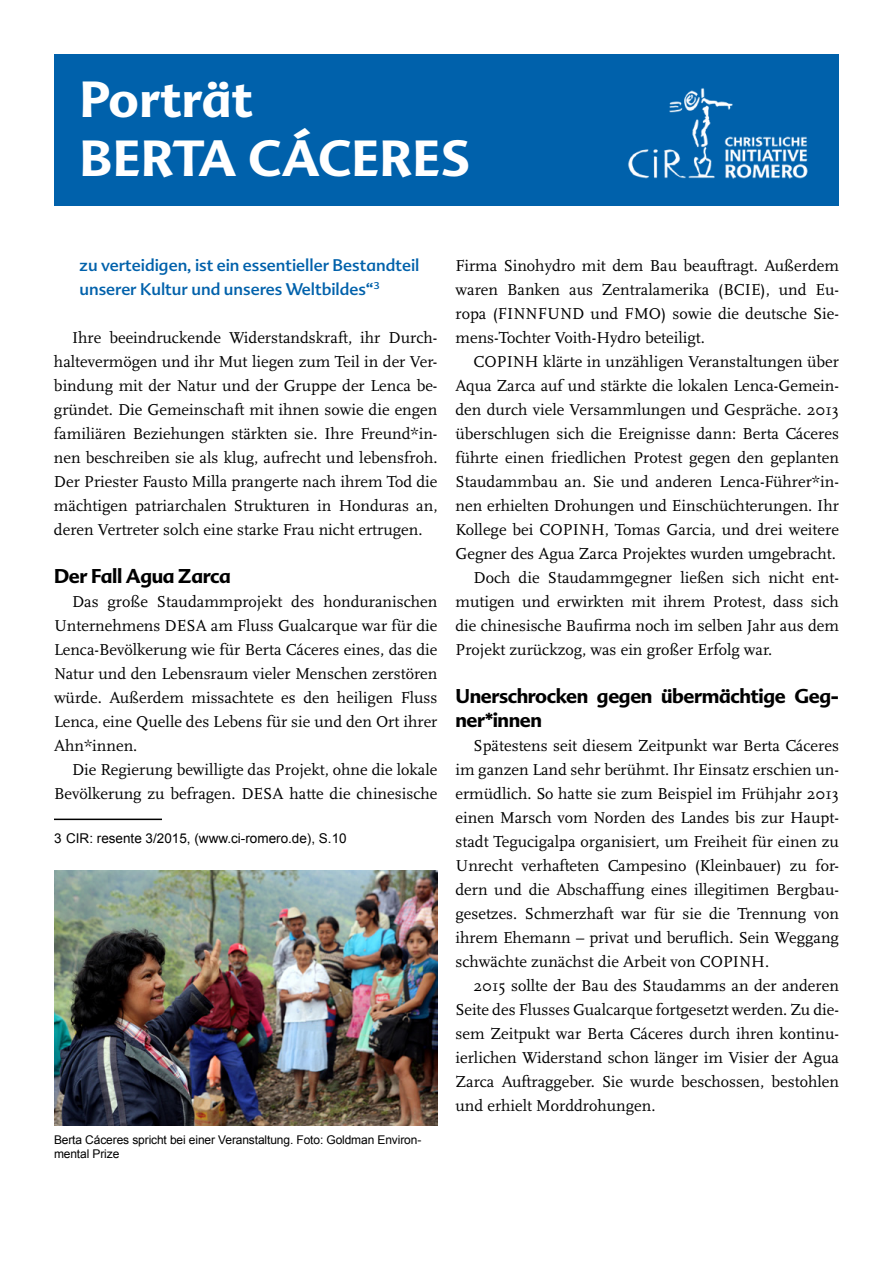
<style>
.page{position:relative;width:893px;height:1263px;background:#fff}
.page>*{position:absolute;margin:0;border:0;box-sizing:border-box;transform-origin:0 0}
.t1{font:700 49.5px/59.4px "Advert";letter-spacing:.01em;color:#fff}
.t2{font:700 19.5px/24px "Advert";letter-spacing:-.02em;color:#000}
.t3{font:16.5px/24px "Scala";color:#000;text-align:justify}
.t4{font:16.5px/24px "Advert";color:#0061ab}
.t5{font:13.5px "Arial";color:#000}
.t6{font:12px/14.4px "Arial";letter-spacing:-.01em;color:#000}
</style>
<div class="page">
<hr style="left:54px;top:818px;width:108px;height:2px;background:#000">
<div style="left:54px;top:54px;width:785px;height:151px;background:#0061ab"></div>
<img style="left:628px;top:88px;width:180px;height:91px">
<img style="left:54px;top:871px;width:383px;height:254px">
<h1 class="t1" style="left:80px;top:69px;width:392px">Porträt<br>Berta Cáceres</h1>
<p class="t4" style="left:80px;top:253px;width:341px">zu verteidigen, ist ein essentieller Bestandteil unserer Kultur und unseres Weltbildes“<sup>3</sup></p>
<p class="t3" style="left:54px;top:326px;width:385px;text-indent:18px">Ihre beeindruckende Widerstandskraft, ihr Durch&shy;haltevermögen und ihr Mut liegen zum Teil in der Ver&shy;bindung mit der Natur und der Gruppe der Lenca be&shy;gründet. Die Gemeinschaft mit ihnen sowie die engen familiären Beziehungen stärkten sie. Ihre Freund*in&shy;nen beschreiben sie als klug, aufrecht und lebensfroh.<br>Der Priester Fausto Milla prangerte nach ihrem Tod die mächtigen patriarchalen Strukturen in Honduras an, deren Vertreter solch eine starke Frau nicht ertrugen.</p>
<p class="t2" style="left:54px;top:564px;width:178px">Der Fall Agua Zarca</p>
<p class="t3" style="left:54px;top:590px;width:385px;text-indent:18px">Das große Staudammprojekt des honduranischen Unternehmens DESA am Fluss Gualcarque war für die Lenca-Bevölkerung wie für Berta Cáceres eines, das die Natur und den Lebensraum vieler Menschen zerstören würde. Außerdem missachtete es den heiligen Fluss Lenca, eine Quelle des Lebens für sie und den Ort ihrer Ahn*innen.</p>
<p class="t3" style="left:54px;top:758px;width:385px;text-align:right">Die Regierung bewilligte das Projekt, ohne die lokale<br>Bevölkerung zu befragen. DESA hatte die chinesische</p>
<p class="t5" style="left:54px;top:830px;width:294px">3 CIR: resente 3/2015, (www.ci-romero.de), S.10</p>
<p class="t6" style="left:54px;top:1132px;width:369px">Berta Cáceres spricht bei einer Veranstaltung. Foto: Goldman Environ&shy;mental Prize</p>
<p class="t3" style="left:455px;top:254px;width:385px">Firma Sinohydro mit dem Bau beauftragt. Außerdem waren Banken aus Zentralamerika (BCIE), und Eu&shy;ropa (FINNFUND und FMO) sowie die deutsche Sie&shy;mens-Tochter Voith-Hydro beteiligt.</p>
<p class="t3" style="left:473px;top:350px;width:367px">COPINH klärte in unzähligen Veranstaltungen über</p>
<p class="t3" style="left:455px;top:374px;width:385px">Aqua Zarca auf und stärkte die lokalen Lenca-Gemein-</p>
<p class="t3" style="left:455px;top:398px;width:385px">den durch viele Versammlungen und Gespräche. 2013</p>
<p class="t3" style="left:455px;top:422px;width:385px">überschlugen sich die Ereignisse dann: Berta Cáceres</p>
<p class="t3" style="left:455px;top:446px;width:385px">führte einen friedlichen Protest gegen den geplanten</p>
<p class="t3" style="left:455px;top:470px;width:385px">Staudammbau an. Sie und anderen Lenca-Führer*in-</p>
<p class="t3" style="left:455px;top:494px;width:385px">nen erhielten Drohungen und Einschüchterungen. Ihr</p>
<p class="t3" style="left:455px;top:518px;width:385px">Kollege bei COPINH, Tomas Garcia, und drei weitere</p>
<p class="t3" style="left:455px;top:542px;width:382px">Gegner des Agua Zarca Projektes wurden umgebracht.</p>
<p class="t3" style="left:473px;top:566px;width:367px">Doch die Staudammgegner ließen sich nicht ent-</p>
<p class="t3" style="left:455px;top:590px;width:385px">mutigen und erwirkten mit ihrem Protest, dass sich</p>
<p class="t3" style="left:455px;top:614px;width:385px">die chinesische Baufirma noch im selben Jahr aus dem</p>
<p class="t3" style="left:455px;top:638px;width:318px">Projekt zurückzog, was ein großer Erfolg war.</p>
<p class="t2" style="left:455px;top:684px;width:385px">Unerschrocken gegen übermächtige Geg&shy;ner*innen</p>
<p class="t3" style="left:455px;top:734px;width:385px;text-indent:18px">Spätestens seit diesem Zeitpunkt war Berta Cáceres im ganzen Land sehr berühmt. Ihr Einsatz erschien un&shy;ermüdlich. So hatte sie zum Beispiel im Frühjahr 2013 einen Marsch vom Norden des Landes bis zur Haupt&shy;stadt Tegucigalpa organisiert, um Freiheit für einen zu Unrecht verhafteten Campesino (Kleinbauer) zu for&shy;dern und die Abschaffung eines illegitimen Bergbau&shy;gesetzes. Schmerzhaft war für sie die Trennung von ihrem Ehemann – privat und beruflich. Sein Weggang schwächte zunächst die Arbeit von COPINH.</p>
<p class="t3" style="left:455px;top:974px;width:385px;text-indent:18px">2015 sollte der Bau des Staudamms an der anderen Seite des Flusses Gualcarque fortgesetzt werden. Zu die&shy;sem Zeitpukt war Berta Cáceres durch ihren kontinu&shy;ierlichen Widerstand schon länger im Visier der Agua Zarca Auftraggeber. Sie wurde beschossen, bestohlen und erhielt Morddrohungen.</p>
</div>
